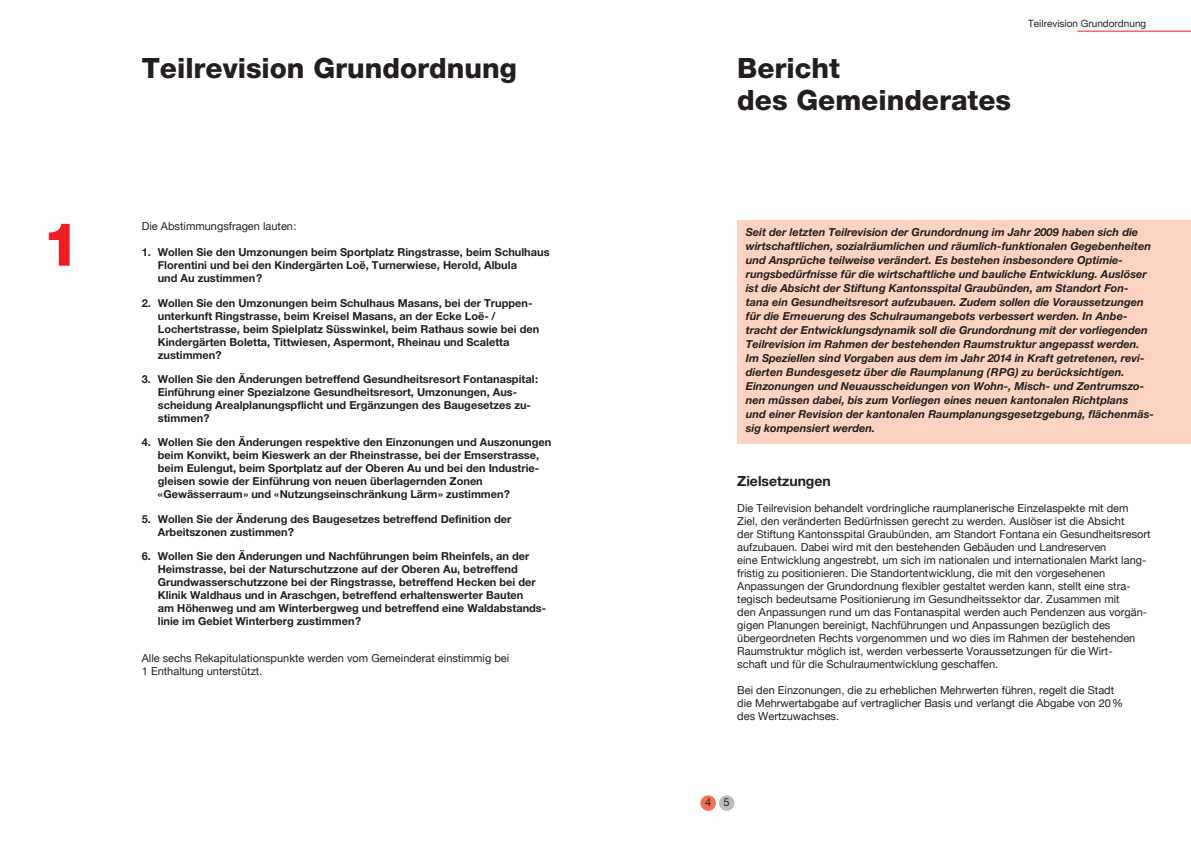
<style>
.page{position:relative;width:1191px;height:842px;background:#fff}
.page>*{position:absolute;margin:0;border:0;box-sizing:border-box;transform-origin:0 0}
.t1{font:800 60px "Helvetica Neue";color:#ee1d23}
.t2{font:800 28px/32px "Helvetica Neue";color:#231f20}
.t3{font:700 14px "Helvetica Neue";color:#231f20}
.t4{font:700 11px/13px "Helvetica Neue";color:#231f20}
.t5{font:11px/13px "Helvetica Neue";color:#231f20}
.t6{font:italic 700 11px/14px "Helvetica Neue";color:#231f20}
.t7{font:10px "Helvetica Neue";color:#231f20}
</style>
<div class="page">
<div style="left:719px;top:795px;width:15px;height:16px;background:#bcbdc0;border-radius:50%"></div>
<div style="left:700px;top:795px;width:16px;height:16px;background:#f36f51;border-radius:50%"></div>
<div style="left:737px;top:220px;width:454px;height:224px;background:#fcd2c0"></div>
<hr style="left:1077px;top:31px;width:114px;height:1px;background:#ee1d23">
<h1 class="t1" style="left:43px;top:209px;width:39px">1</h1>
<h2 class="t2" style="left:142px;top:52px;width:376px">Teilrevision Grundordnung</h2>
<p class="t5" style="left:142px;top:220px;width:156px">Die Abstimmungsfragen lauten:</p>
<p class="t4" style="left:158px;top:245px;width:393px;text-indent:-16px">1. Wollen Sie den Umzonungen beim Sportplatz Ringstrasse, beim Schulhaus<br>Florentini und bei den Kindergärten Loë, Turnerwiese, Herold, Albula<br>und Au zustimmen?</p>
<p class="t4" style="left:158px;top:296px;width:383px;text-indent:-16px">2. Wollen Sie den Umzonungen beim Schulhaus Masans, bei der Truppen&shy;unterkunft Ringstrasse, beim Kreisel Masans, an der Ecke Loë- / Lochertstrasse, beim Spielplatz Süsswinkel, beim Rathaus sowie bei den Kindergärten Boletta, Tittwiesen, Aspermont, Rheinau und Scaletta zustimmen?</p>
<p class="t4" style="left:158px;top:372px;width:382px;text-indent:-16px">3. Wollen Sie den Änderungen betreffend Gesundheitsresort Fontanaspital:<br>Einführung einer Spezialzone Gesundheitsresort, Umzonungen, Aus&shy;scheidung Arealplanungspflicht und Ergänzungen des Baugesetzes zu&shy;stimmen?</p>
<p class="t4" style="left:158px;top:436px;width:395px;text-indent:-16px">4. Wollen Sie den Änderungen respektive den Einzonungen und Auszonungen beim Konvikt, beim Kieswerk an der Rheinstrasse, bei der Emserstrasse, beim Eulengut, beim Sportplatz auf der Oberen Au und bei den Industrie&shy;gleisen sowie der Einführung von neuen überlagernden Zonen «Gewässerraum» und «Nutzungseinschränkung Lärm» zustimmen?</p>
<p class="t4" style="left:158px;top:512px;width:355px;text-indent:-16px">5. Wollen Sie der Änderung des Baugesetzes betreffend Definition der<br>Arbeitszonen zustimmen?</p>
<p class="t4" style="left:158px;top:549px;width:390px;text-indent:-16px">6. Wollen Sie den Änderungen und Nachführungen beim Rheinfels, an der Heimstrasse, bei der Naturschutzzone auf der Oberen Au, betreffend Grundwasserschutzzone bei der Ringstrasse, betreffend Hecken bei der Klinik Waldhaus und in Araschgen, betreffend erhaltenswerter Bauten<br>am Höhenweg und am Winterbergweg und betreffend eine Waldabstands&shy;linie im Gebiet Winterberg zustimmen?</p>
<p class="t5" style="left:142px;top:652px;width:369px">Alle sechs Rekapitulationspunkte werden vom Gemeinderat einstimmig bei<br>1 Enthaltung unterstützt.</p>
<h2 class="t2" style="left:737px;top:52px;width:275px">Bericht<br>des Gemeinderates</h2>
<p class="t7" style="left:1028px;top:16px;width:120px">Teilrevision Grundordnung</p>
<p class="t6" style="left:746px;top:225px;width:410px">Seit der letzten Teilrevision der Grundordnung im Jahr 2009 haben sich die wirtschaftlichen, sozialräumlichen und räumlich-funktionalen Gegebenheiten und Ansprüche teilweise verändert. Es bestehen insbesondere Optimie&shy;rungsbedürfnisse für die wirtschaftliche und bauliche Entwicklung. Auslöser ist die Absicht der Stiftung Kantonsspital Graubünden, am Standort Fon&shy;tana ein Gesundheitsresort aufzubauen. Zudem sollen die Voraussetzungen für die Erneuerung des Schulraumangebots verbessert werden. In Anbe&shy;tracht der Entwicklungsdynamik soll die Grundordnung mit der vorliegenden Teilrevision im Rahmen der bestehenden Raumstruktur angepasst werden.<br>Im Speziellen sind Vorgaben aus dem im Jahr 2014 in Kraft getretenen, revi&shy;dierten Bundesgesetz über die Raumplanung (RPG) zu berücksichtigen.<br>Einzonungen und Neuausscheidungen von Wohn-, Misch- und Zentrumszo&shy;nen müssen dabei, bis zum Vorliegen eines neuen kantonalen Richtplans<br>und einer Revision der kantonalen Raumplanungsgesetzgebung, flächenmäs&shy;sig kompensiert werden.</p>
<p class="t3" style="left:737px;top:472px;width:95px">Zielsetzungen</p>
<p class="t5" style="left:737px;top:502px;width:415px">Die Teilrevision behandelt vordringliche raumplanerische Einzelaspekte mit dem Ziel, den veränderten Bedürfnissen gerecht zu werden. Auslöser ist die Absicht<br>der Stiftung Kantonsspital Graubünden, am Standort Fontana ein Gesundheitsresort aufzubauen. Dabei wird mit den bestehenden Gebäuden und Landreserven<br>eine Entwicklung angestrebt, um sich im nationalen und internationalen Markt lang&shy;fristig zu positionieren. Die Standortentwicklung, die mit den vorgesehenen Anpassungen der Grundordnung flexibler gestaltet werden kann, stellt eine stra&shy;tegisch bedeutsame Positionierung im Gesundheitssektor dar. Zusammen mit<br>den Anpassungen rund um das Fontanaspital werden auch Pendenzen aus vorgän&shy;gigen Planungen bereinigt, Nachführungen und Anpassungen bezüglich des übergeordneten Rechts vorgenommen und wo dies im Rahmen der bestehenden Raumstruktur möglich ist, werden verbesserte Voraussetzungen für die Wirt-<br>schaft und für die Schulraumentwicklung geschaffen.</p>
<p class="t5" style="left:737px;top:684px;width:387px">Bei den Einzonungen, die zu erheblichen Mehrwerten führen, regelt die Stadt die Mehrwertabgabe auf vertraglicher Basis und verlangt die Abgabe von 20% des Wertzuwachses.</p>
<p class="t5" style="left:705px;top:797px;width:26px">4 5</p>
</div>
